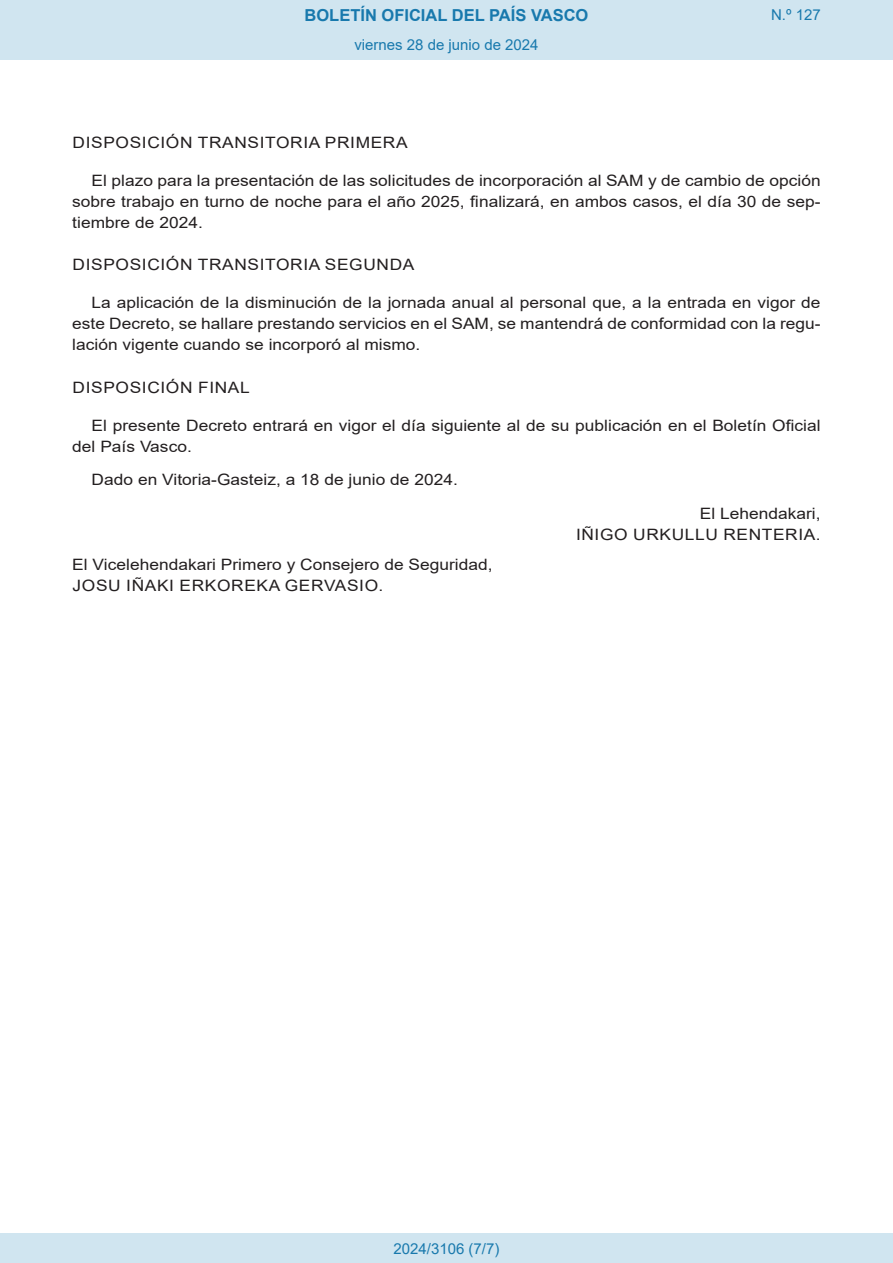
<style>
.page{position:relative;width:893px;height:1263px;background:#fff}
.page>*{position:absolute;margin:0;border:0;box-sizing:border-box;transform-origin:0 0}
.t1{font:700 16.5px "Arial";color:#1879ad}
.BOPVDetalle{font:15.6px/21px "Arial";color:#231f20;text-align:justify;scale:1.11 1}
.BOPVDisposicion{font:15.6px "Arial";letter-spacing:.035em;color:#231f20;scale:1.11 1}
.BOPVFirmaPuesto{font:15.6px "Arial";color:#231f20;scale:1.11 1}
.BOPVFirmaLugFec{font:15.6px "Arial";color:#231f20;scale:1.11 1}
.BOPVFirmaNombre{font:15.6px "Arial";letter-spacing:.035em;color:#231f20;scale:1.11 1}
.BOPVNombreLehen2{font:15.6px "Arial";letter-spacing:.035em;color:#231f20;scale:1.11 1}
.BOPVPuestoLehen2{font:15.6px "Arial";color:#231f20;scale:1.11 1}
.Paginacion_Centro{font:15px "Arial";color:#1879ad}
</style>
<div class="page">
<div style="left:0;top:0;width:893px;height:60px;background:#d0e5f0"></div>
<div style="left:0;top:1233px;width:893px;height:30px;background:#d0e5f0"></div>
<p class="t1" style="left:305px;top:3px;width:285px">BOLETÍN OFICIAL DEL PAÍS VASCO</p>
<p class="Paginacion_Centro" style="left:354px;top:35px;width:186px">viernes 28 de junio de 2024</p>
<p class="Paginacion_Centro" style="left:771px;top:5px;width:51px">N.º 127</p>
<p class="BOPVDisposicion" style="left:73px;top:132px;width:303px">DISPOSICIÓN TRANSITORIA PRIMERA</p>
<p class="BOPVDetalle" style="left:72px;top:170px;width:676px;text-indent:19px">El plazo para la presentación de las solicitudes de incorporación al SAM y de cambio de opción sobre trabajo en turno de noche para el año 2025, finalizará, en ambos casos, el día 30 de sep&shy;tiembre de 2024.</p>
<p class="BOPVDisposicion" style="left:73px;top:254px;width:309px">DISPOSICIÓN TRANSITORIA SEGUNDA</p>
<p class="BOPVDetalle" style="left:72px;top:292px;width:676px;text-indent:19px">La aplicación de la disminución de la jornada anual al personal que, a la entrada en vigor de este Decreto, se hallare prestando servicios en el SAM, se mantendrá de conformidad con la regu&shy;lación vigente cuando se incorporó al mismo.</p>
<p class="BOPVDisposicion" style="left:73px;top:376px;width:161px">DISPOSICIÓN FINAL</p>
<p class="BOPVDetalle" style="left:72px;top:415px;width:676px;text-indent:19px">El presente Decreto entrará en vigor el día siguiente al de su publicación en el Boletín Oficial del País Vasco.</p>
<p class="BOPVFirmaLugFec" style="left:92px;top:469px;width:331px">Dado en Vitoria-Gasteiz, a 18 de junio de 2024.</p>
<p class="BOPVPuestoLehen2" style="left:700px;top:503px;width:110px">El Lehendakari,</p>
<p class="BOPVNombreLehen2" style="left:576px;top:524px;width:222px">IÑIGO URKULLU RENTERIA.</p>
<p class="BOPVFirmaPuesto" style="left:72px;top:553px;width:380px">El Vicelehendakari Primero y Consejero de Seguridad,</p>
<p class="BOPVFirmaNombre" style="left:73px;top:574px;width:281px">JOSU IÑAKI ERKOREKA GERVASIO.</p>
<p class="Paginacion_Centro" style="left:393px;top:1238px;width:107px">2024/3106 (7/7)</p>
</div>
